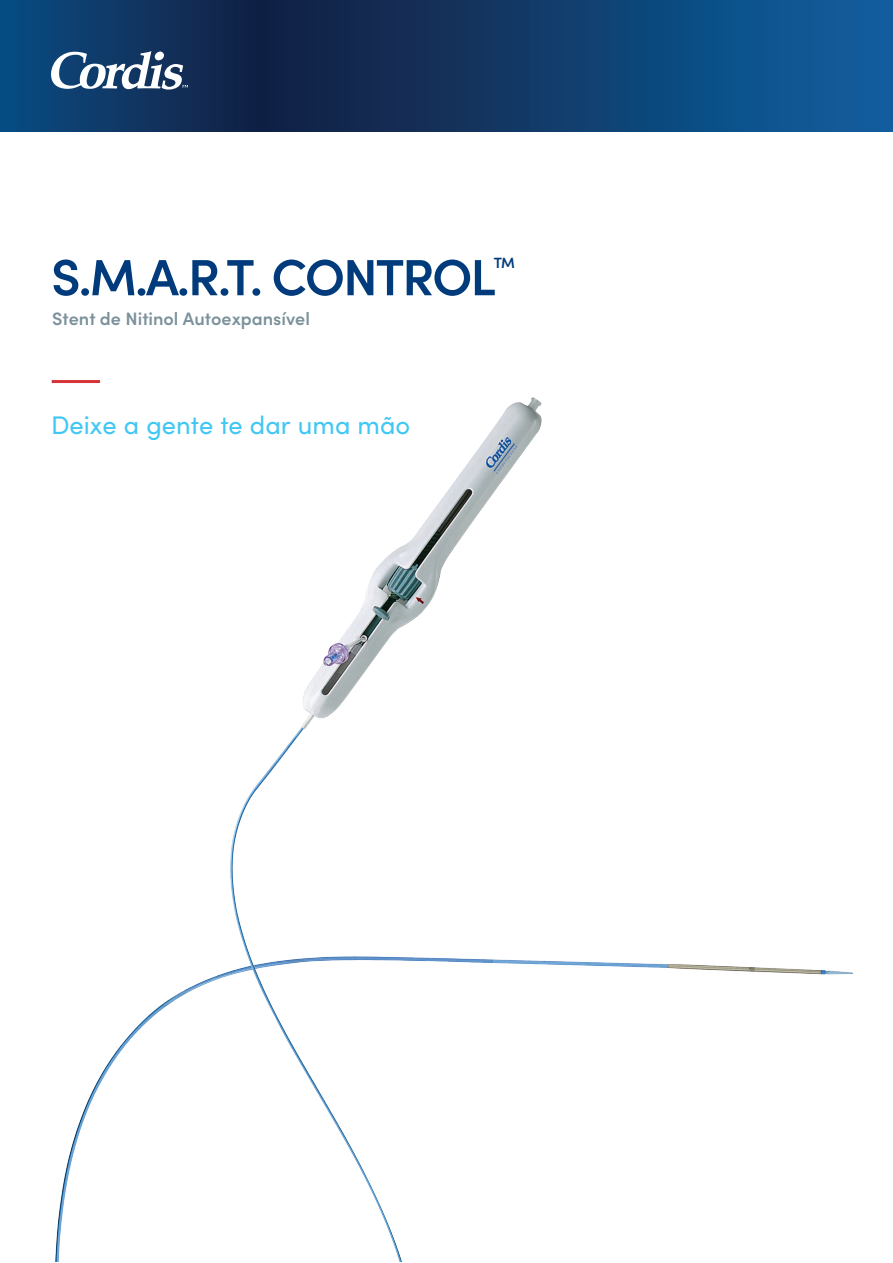
<style>
.page{position:relative;width:893px;height:1263px;background:#fff}
.page>*{position:absolute;margin:0;border:0;box-sizing:border-box;transform-origin:0 0}
.t1{font:600 51px "Sofia Pro";letter-spacing:-.04em;color:#013b7c}
.Normal_e{font:25.5px "Sofia Pro";color:#40c7f4}
.t2{font:600 18px "Sofia Pro";color:#7b919b}
.t3{font:600 14.85px "Sofia Pro";color:#013b7c}
</style>
<div class="page">
<svg style="left:0;top:0;width:893px;height:132px"></svg>
<svg style="left:51px;top:51px;width:137px;height:39px"></svg>
<img style="left:51px;top:380px;width:802px;height:882px">
<p class="t1" style="left:51px;top:239px;width:446px">S.M.A.R.T. CONTROL</p>
<p class="t3" style="left:494px;top:252px;width:23px">TM</p>
<p class="t2" style="left:52px;top:305px;width:259px">Stent de Nitinol Autoexpansível</p>
<p class="Normal_e" style="left:51px;top:407px;width:361px">Deixe a gente te dar uma mão</p>
</div>
